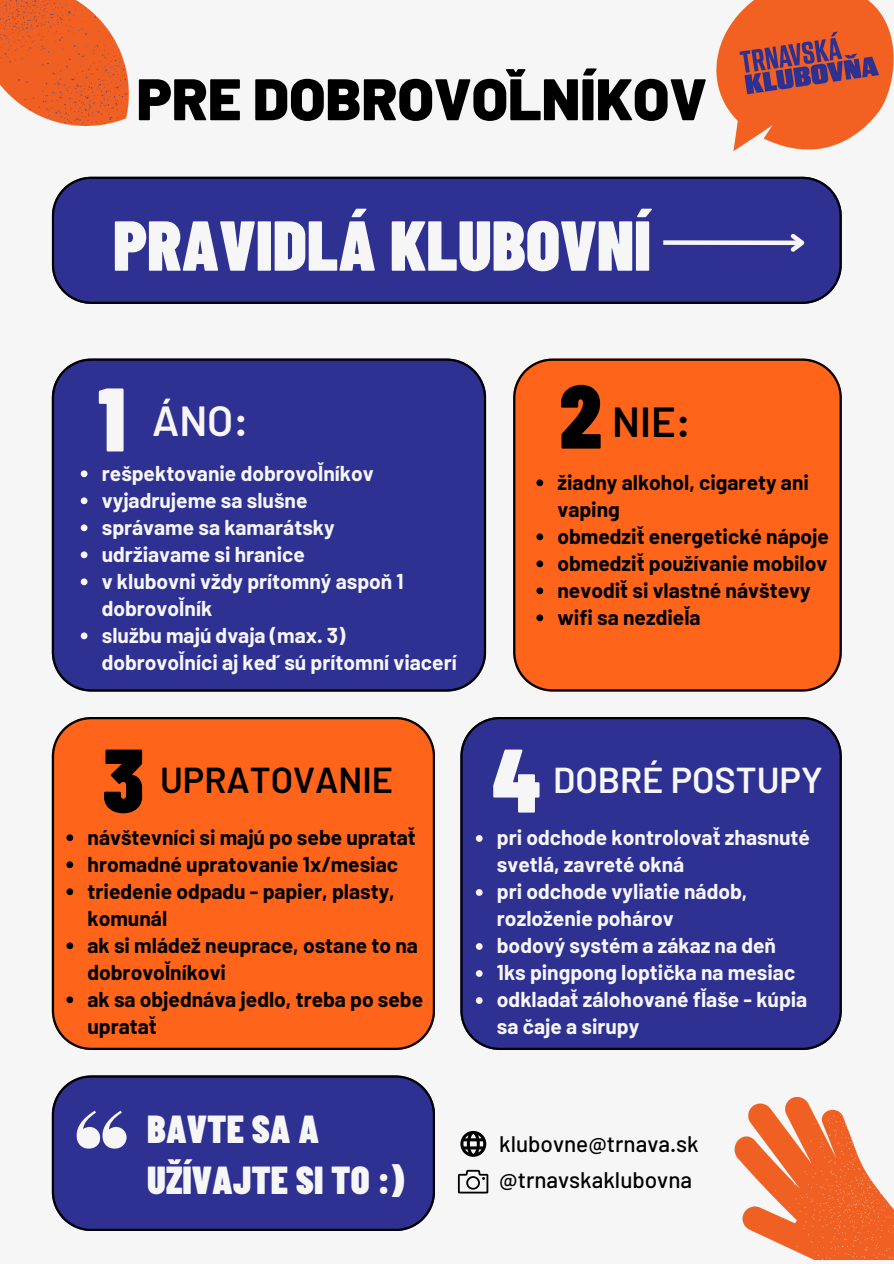
<style>
.page{position:relative;width:894px;height:1264px;background:#fff}
.page>*{position:absolute;margin:0;border:0;box-sizing:border-box;transform-origin:0 0}
.t1{font:900 90px "Barlow Condensed";color:#000}
.t2{font:900 90px "Barlow Condensed";color:#f6f6f6}
.t3{font:900 70.5px "Barlow Condensed";color:#f6f6f6}
.t4{font:900 58.5px "Barlow";color:#000}
.t5{font:600 42px "Barlow";color:#f6f6f6}
.t6{font:600 42px "Barlow";color:#000}
.t7{font:900 39px/50.7px "Barlow Condensed";color:#f6f6f6}
.t8{font:600 36px "Barlow";color:#f6f6f6}
.t9{font:600 36px "Barlow";color:#000}
.t10{font:500 22.5px "Barlow";color:#000}
.t11{font:700 21px/27px "Barlow";color:#f6f6f6}
.t12{font:700 21px/27px "Barlow";color:#000}
</style>
<div class="page">
<div style="left:0;top:0;width:893px;height:1263px;background:#f6f6f6"></div>
<div style="left:412px;top:177px;width:429px;height:127px;background:#2e3192"></div>
<div style="left:52px;top:358px;width:434px;height:333px;background:#2e3192"></div>
<div style="left:460px;top:717px;width:381px;height:332px;background:#2e3192"></div>
<div style="left:513px;top:358px;width:328px;height:333px;background:#fe641a"></div>
<div style="left:52px;top:717px;width:382px;height:332px;background:#fe641a"></div>
<div style="left:52px;top:1075px;width:382px;height:155px;background:#2e3192"></div>
<div style="left:663px;top:240px;width:138px;height:5px;background:#f6f6f6"></div>
<svg style="left:786px;top:230px;width:23px;height:26px"></svg>
<svg style="left:460px;top:1131px;width:26px;height:25px"></svg>
<svg style="left:77px;top:1110px;width:49px;height:38px"></svg>
<svg style="left:458px;top:1169px;width:30px;height:24px"></svg>
<img style="left:569px;top:934px;width:324px;height:324px">
<img style="left:0;top:0;width:412px;height:412px">
<img style="left:716px;top:0;width:177px;height:151px">
<svg style="left:81px;top:470px;width:6px;height:7px"></svg>
<svg style="left:81px;top:497px;width:6px;height:7px"></svg>
<svg style="left:81px;top:524px;width:6px;height:7px"></svg>
<svg style="left:81px;top:551px;width:6px;height:7px"></svg>
<svg style="left:81px;top:578px;width:6px;height:7px"></svg>
<svg style="left:81px;top:632px;width:6px;height:7px"></svg>
<svg style="left:536px;top:479px;width:7px;height:7px"></svg>
<svg style="left:536px;top:533px;width:7px;height:7px"></svg>
<svg style="left:536px;top:560px;width:7px;height:7px"></svg>
<svg style="left:536px;top:587px;width:7px;height:7px"></svg>
<svg style="left:536px;top:614px;width:7px;height:7px"></svg>
<svg style="left:66px;top:834px;width:7px;height:7px"></svg>
<svg style="left:66px;top:861px;width:7px;height:7px"></svg>
<svg style="left:66px;top:888px;width:7px;height:7px"></svg>
<svg style="left:66px;top:942px;width:7px;height:7px"></svg>
<svg style="left:66px;top:996px;width:7px;height:7px"></svg>
<svg style="left:475px;top:835px;width:7px;height:6px"></svg>
<svg style="left:475px;top:889px;width:7px;height:6px"></svg>
<svg style="left:475px;top:943px;width:7px;height:6px"></svg>
<svg style="left:475px;top:970px;width:7px;height:6px"></svg>
<svg style="left:475px;top:997px;width:7px;height:6px"></svg>
<p class="t4" style="left:137px;top:62px;width:571px">PRE DOBROVOĽNÍKOV</p>
<p class="t3" style="left:113px;top:200px;width:539px">PRAVIDLÁ KLUBOVNÍ</p>
<p class="t2" style="left:98px;top:361px;width:29px">1</p>
<p class="t5" style="left:152px;top:394px;width:98px">ÁNO:</p>
<p class="t11" style="left:102px;top:458px;width:273px">rešpektovanie dobrovoľníkov</p>
<p class="t11" style="left:102px;top:485px;width:207px">vyjadrujeme sa slušne</p>
<p class="t11" style="left:102px;top:512px;width:234px">správame sa kamarátsky</p>
<p class="t11" style="left:102px;top:539px;width:205px">udržiavame si hranice</p>
<p class="t11" style="left:102px;top:566px;width:303px">v klubovni vždy prítomný aspoň 1 dobrovoľník</p>
<p class="t11" style="left:102px;top:620px;width:356px">službu majú dvaja (max. 3) dobrovoľníci aj keď sú prítomní viacerí</p>
<p class="t1" style="left:103px;top:722px;width:42px">3</p>
<p class="t9" style="left:160px;top:757px;width:234px">UPRATOVANIE</p>
<p class="t12" style="left:87px;top:822px;width:329px">návštevníci si majú po sebe upratať</p>
<p class="t12" style="left:87px;top:849px;width:312px">hromadné upratovanie 1x/mesiac</p>
<p class="t12" style="left:87px;top:876px;width:309px">triedenie odpadu - papier, plasty, komunál</p>
<p class="t12" style="left:87px;top:930px;width:332px">ak si mládež neuprace, ostane to na dobrovoľníkovi</p>
<p class="t12" style="left:87px;top:984px;width:337px">ak sa objednáva jedlo, treba po sebe upratať</p>
<p class="t7" style="left:147px;top:1102px;width:258px">BAVTE SA A<br>UŽÍVAJTE SI TO :)</p>
<p class="t1" style="left:559px;top:358px;width:43px">2</p>
<p class="t6" style="left:612px;top:395px;width:80px">NIE:</p>
<p class="t12" style="left:557px;top:467px;width:253px">žiadny alkohol, cigarety ani vaping</p>
<p class="t12" style="left:557px;top:521px;width:273px">obmedziť energetické nápoje</p>
<p class="t12" style="left:557px;top:548px;width:271px">obmedziť používanie mobilov</p>
<p class="t12" style="left:557px;top:575px;width:255px">nevodiť si vlastné návštevy</p>
<p class="t12" style="left:557px;top:602px;width:145px">wifi sa nezdieľa</p>
<p class="t2" style="left:492px;top:722px;width:49px">4</p>
<p class="t8" style="left:553px;top:757px;width:271px">DOBRÉ POSTUPY</p>
<p class="t11" style="left:497px;top:823px;width:314px">pri odchode kontrolovať zhasnuté svetlá, zavreté okná</p>
<p class="t11" style="left:497px;top:877px;width:252px">pri odchode vyliatie nádob, rozloženie pohárov</p>
<p class="t11" style="left:497px;top:931px;width:280px">bodový systém a zákaz na deň</p>
<p class="t11" style="left:497px;top:958px;width:300px">1ks pingpong loptička na mesiac</p>
<p class="t11" style="left:497px;top:985px;width:312px">odkladať zálohované fľaše - kúpia sa čaje a sirupy</p>
<p class="t10" style="left:499px;top:1129px;width:201px">klubovne@trnava.sk</p>
<p class="t10" style="left:499px;top:1165px;width:194px">@trnavskaklubovna</p>
</div>
